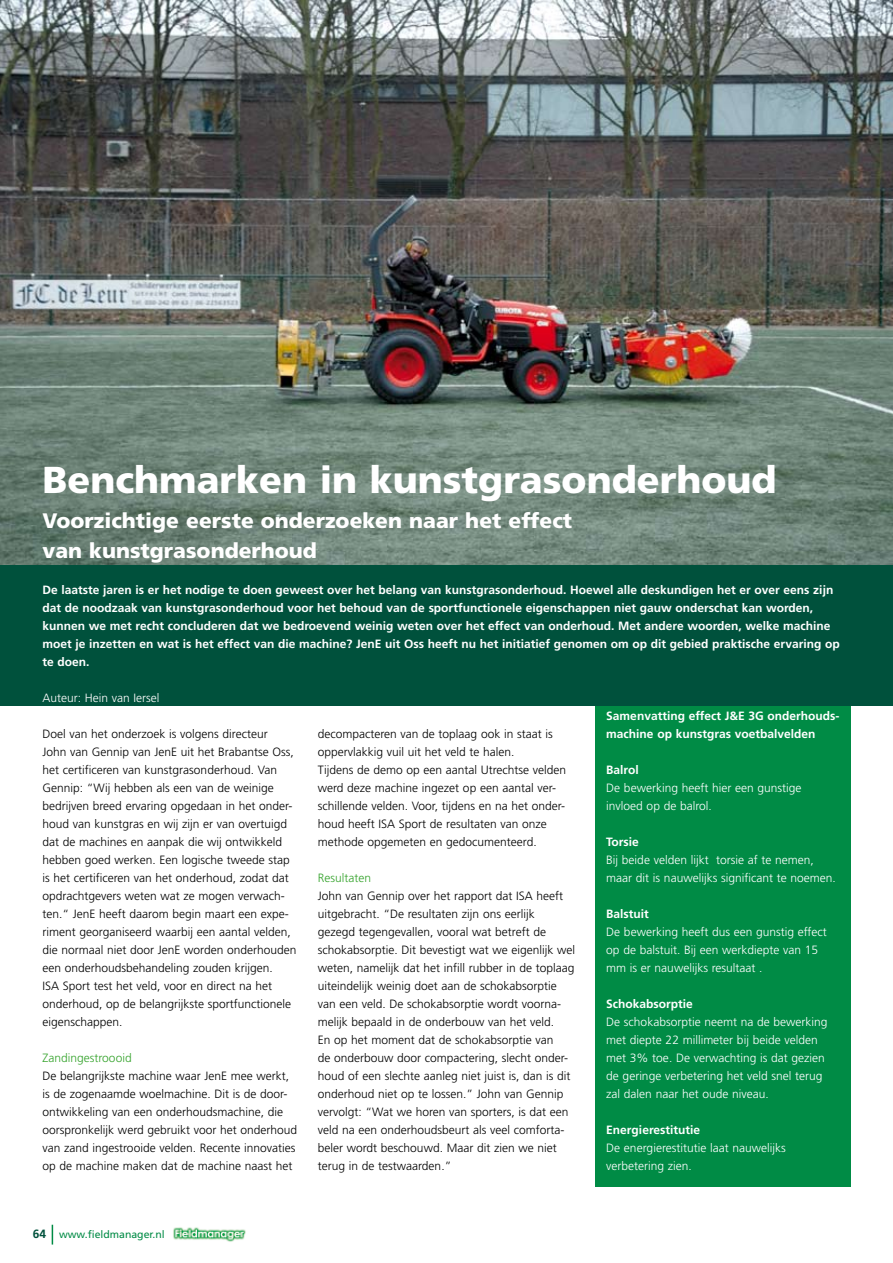
<style>
.page{position:relative;width:893px;height:1263px;background:#fff}
.page>*{position:absolute;margin:0;border:0;box-sizing:border-box;transform-origin:0 0}
.t1{font:900 37.5px "Frutiger";color:#fff}
.t2{font:900 21px/30px "Frutiger";color:#fff}
.t3{font:300 12px/18px "Frutiger";color:#000}
.t4{font:700 12px/18px "Frutiger";color:#fff}
.t5{font:300 12px/18px "Frutiger";color:#fff}
.t6{font:300 12px "Frutiger";color:#35a32c}
.t7{font:10.5px "Frutiger";color:#008b45}
.s1{font-weight:700;font-size:12px;color:#00513c}
</style>
<div class="page">
<svg style="left:52px;top:1225px;width:1px;height:19px"></svg>
<img style="left:173px;top:1227px;width:73px;height:15px">
<img style="left:0;top:0;width:893px;height:566px">
<div style="left:595px;top:700px;width:255px;height:486px;background:#008b45"></div>
<div style="left:0;top:566px;width:893px;height:140px;background:#00513c"></div>
<h1 class="t1" style="left:43px;top:457px;width:735px">Benchmarken in kunstgrasonderhoud</h1>
<h2 class="t2" style="left:43px;top:505px;width:531px">Voorzichtige eerste onderzoeken naar het effect van kunstgrasonderhoud</h2>
<p class="t4" style="left:43px;top:581px;width:799px">De laatste jaren is er het nodige te doen geweest over het belang van kunstgrasonderhoud. Hoewel alle deskundigen het er over eens zijn dat de noodzaak van kunstgrasonderhoud voor het behoud van de sportfunctionele eigenschappen niet gauw onderschat kan worden, kunnen we met recht concluderen dat we bedroevend weinig weten over het effect van onderhoud. Met andere woorden, welke machine moet je inzetten en wat is het effect van die machine? JenE uit Oss heeft nu het initiatief genomen om op dit gebied praktische ervaring op te doen.</p>
<p class="t5" style="left:43px;top:689px;width:119px">Auteur: Hein van Iersel</p>
<p class="t3" style="left:43px;top:725px;width:255px">Doel van het onderzoek is volgens directeur<br>John van Gennip van JenE uit het Brabantse Oss, het certificeren van kunstgrasonderhoud. Van Gennip: “Wij hebben als een van de weinige bedrijven breed ervaring opgedaan in het onder&shy;houd van kunstgras en wij zijn er van overtuigd dat de machines en aanpak die wij ontwikkeld hebben goed werken. Een logische tweede stap is het certificeren van het onderhoud, zodat dat opdrachtgevers weten wat ze mogen verwach&shy;ten.“ JenE heeft daarom begin maart een expe&shy;riment georganiseerd waarbij een aantal velden, die normaal niet door JenE worden onderhouden een onderhoudsbehandeling zouden krijgen.<br>ISA Sport test het veld, voor en direct na het onderhoud, op de belangrijkste sportfunctionele eigenschappen.</p>
<p class="t6" style="left:43px;top:1051px;width:91px">Zandingestroooid</p>
<p class="t3" style="left:43px;top:1067px;width:256px">De belangrijkste machine waar JenE mee werkt, is de zogenaamde woelmachine. Dit is de door&shy;ontwikkeling van een onderhoudsmachine, die oorspronkelijk werd gebruikt voor het onderhoud van zand ingestrooide velden. Recente innovaties op de machine maken dat de machine naast het</p>
<p class="t3" style="left:318px;top:725px;width:250px">decompacteren van de toplaag ook in staat is oppervlakkig vuil uit het veld te halen.<br>Tijdens de demo op een aantal Utrechtse velden werd deze machine ingezet op een aantal ver&shy;schillende velden. Voor, tijdens en na het onder&shy;houd heeft ISA Sport de resultaten van onze methode opgemeten en gedocumenteerd.</p>
<p class="t6" style="left:318px;top:871px;width:55px">Resultaten</p>
<p class="t3" style="left:318px;top:887px;width:259px">John van Gennip over het rapport dat ISA heeft uitgebracht. “De resultaten zijn ons eerlijk<br>gezegd tegengevallen, vooral wat betreft de schokabsorptie. Dit bevestigt wat we eigenlijk wel weten, namelijk dat het infill rubber in de toplaag uiteindelijk weinig doet aan de schokabsorptie van een veld. De schokabsorptie wordt voorna&shy;melijk bepaald in de onderbouw van het veld.<br>En op het moment dat de schokabsorptie van<br>de onderbouw door compactering, slecht onder&shy;houd of een slechte aanleg niet juist is, dan is dit onderhoud niet op te lossen.” John van Gennip vervolgt: “Wat we horen van sporters, is dat een veld na een onderhoudsbeurt als veel comforta&shy;beler wordt beschouwd. Maar dit zien we niet terug in de testwaarden.”</p>
<p class="t7" style="left:33px;top:1228px;width:133px"><span class="s1">64</span> www.fieldmanager.nl</p>
<p class="t4" style="left:606px;top:707px;width:235px">Samenvatting effect J&amp;E 3G onderhouds&shy;machine op kunstgras voetbalvelden</p>
<p class="t4" style="left:606px;top:761px;width:34px">Balrol</p>
<p class="t5" style="left:606px;top:779px;width:197px">De bewerking heeft hier een gunstige invloed op de balrol.</p>
<p class="t4" style="left:606px;top:833px;width:34px">Torsie</p>
<p class="t5" style="left:606px;top:851px;width:231px">Bij beide velden lijkt torsie af te nemen, maar dit is nauwelijks significant te noemen.</p>
<p class="t4" style="left:606px;top:905px;width:44px">Balstuit</p>
<p class="t5" style="left:606px;top:923px;width:222px">De bewerking heeft dus een gunstig effect op de balstuit. Bij een werkdiepte van 15 mm is er nauwelijks resultaat .</p>
<p class="t4" style="left:606px;top:995px;width:88px">Schokabsorptie</p>
<p class="t5" style="left:606px;top:1013px;width:223px">De schokabsorptie neemt na de bewerking met diepte 22 millimeter bij beide velden met 3% toe. De verwachting is dat gezien de geringe verbetering het veld snel terug zal dalen naar het oude niveau.</p>
<p class="t4" style="left:606px;top:1121px;width:95px">Energierestitutie</p>
<p class="t5" style="left:606px;top:1139px;width:181px">De energierestitutie laat nauwelijks verbetering zien.</p>
</div>
